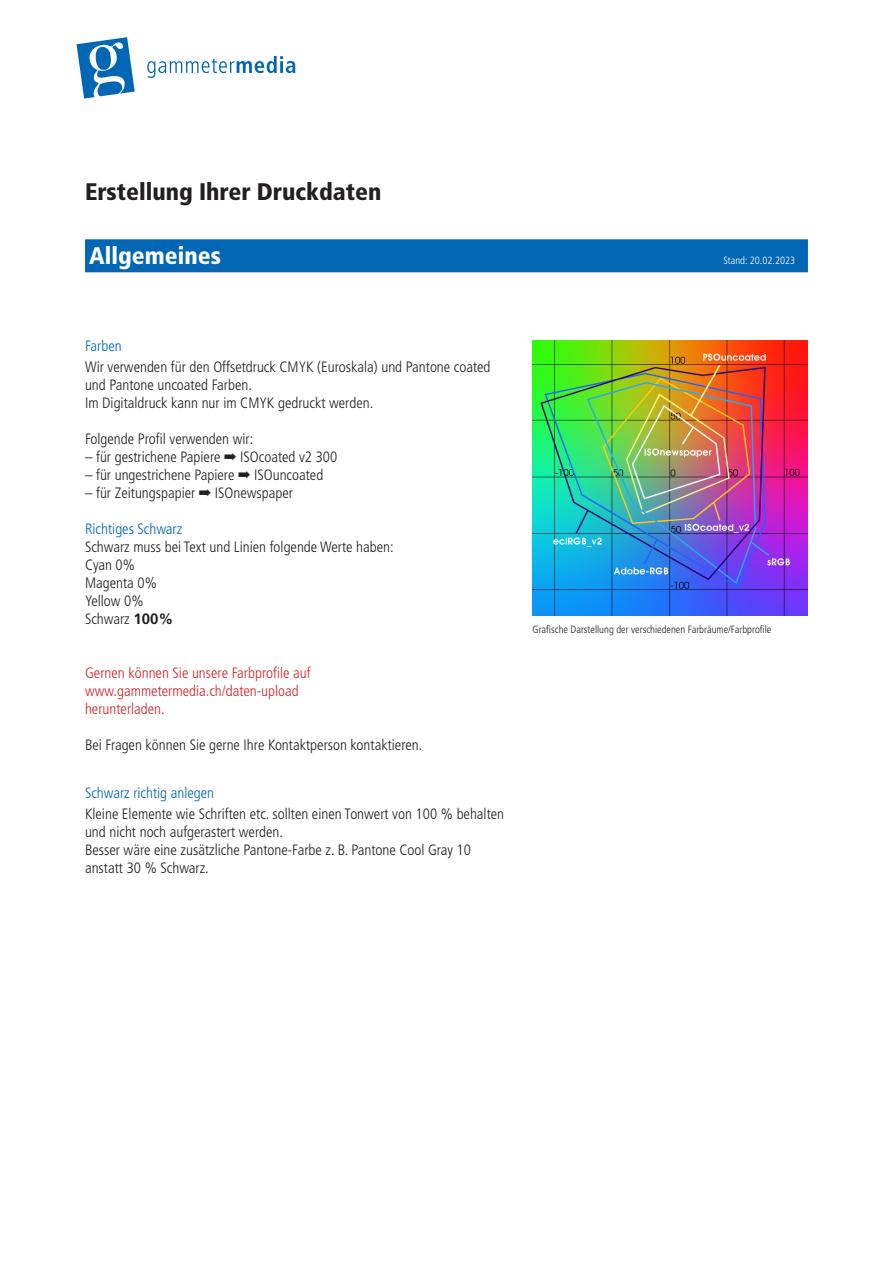
<style>
.page{position:relative;width:893px;height:1263px;background:#fff}
.page>*{position:absolute;margin:0;border:0;box-sizing:border-box;transform-origin:0 0}
.ht{font:900 condensed 24px "Frutiger LT";color:#231f20}
.Titel{font:900 condensed 24px "Frutiger LT";color:#fff}
.gs{font:300 condensed 15px/18px "Frutiger LT";color:#231f20}
.gs-2{font:300 condensed 15px/18px "Frutiger LT";color:#d1232a}
.ut{font:300 condensed 15px "Frutiger LT";color:#0166b3}
.gs-3{font:300 condensed 15px "Frutiger LT";color:#0166b3}
.gs-4{font:300 condensed 10.5px "Frutiger LT";color:#231f20}
.Titel-2{font:300 condensed 10.5px "Frutiger LT";color:#fff}
.s1{font-weight:700;font-stretch:normal}
</style>
<div class="page">
<img style="left:533px;top:340px;width:275px;height:275px">
<div style="left:85px;top:239px;width:723px;height:33px;background:#0166b3"></div>
<svg style="left:77px;top:37px;width:58px;height:62px"></svg>
<svg style="left:147px;top:56px;width:148px;height:22px"></svg>
<p class="ht" style="left:85px;top:177px;width:298px">Erstellung Ihrer Druckdaten</p>
<p class="Titel" style="left:89px;top:241px;width:133px">Allgemeines</p>
<p class="Titel-2" style="left:723px;top:254px;width:73px">Stand: 20.02.2023</p>
<p class="ut" style="left:85px;top:338px;width:38px">Farben</p>
<p class="gs" style="left:85px;top:358px;width:407px">Wir verwenden für den Offsetdruck CMYK (Euroskala) und Pantone coated und Pantone uncoated Farben.</p>
<p class="gs" style="left:85px;top:394px;width:290px">Im Digitaldruck kann nur im CMYK gedruckt werden.</p>
<p class="gs" style="left:85px;top:430px;width:170px">Folgende Profil verwenden wir:</p>
<p class="gs" style="left:85px;top:448px;width:254px">– für gestrichene Papiere ➡ ISOcoated v2 300</p>
<p class="gs" style="left:85px;top:466px;width:240px">– für ungestrichene Papiere ➡ ISOuncoated</p>
<p class="gs" style="left:85px;top:484px;width:209px">– für Zeitungspapier ➡ ISOnewspaper</p>
<p class="gs-3" style="left:85px;top:520px;width:99px">Richtiges Schwarz</p>
<p class="gs" style="left:85px;top:538px;width:310px">Schwarz muss bei Text und Linien folgende Werte haben:<br>Cyan 0%<br>Magenta 0%<br>Yellow 0%<br>Schwarz <span class="s1">100%</span></p>
<p class="gs-2" style="left:85px;top:664px;width:227px">Gernen können Sie unsere Farbprofile auf www.gammetermedia.ch/daten-upload herunterladen.</p>
<p class="gs" style="left:85px;top:736px;width:339px">Bei Fragen können Sie gerne Ihre Kontaktperson kontaktieren.</p>
<p class="ut" style="left:85px;top:785px;width:131px">Schwarz richtig anlegen</p>
<p class="gs" style="left:85px;top:804px;width:421px">Kleine Elemente wie Schriften etc. sollten einen Tonwert von 100 % behalten und nicht noch aufgerastert werden.</p>
<p class="gs" style="left:85px;top:840px;width:387px">Besser wäre eine zusätzliche Pantone-Farbe z. B. Pantone Cool Gray 10 anstatt 30 % Schwarz.</p>
<p class="gs-4" style="left:533px;top:623px;width:240px">Grafische Darstellung der verschiedenen Farbräume/Farbprofile</p>
</div>
